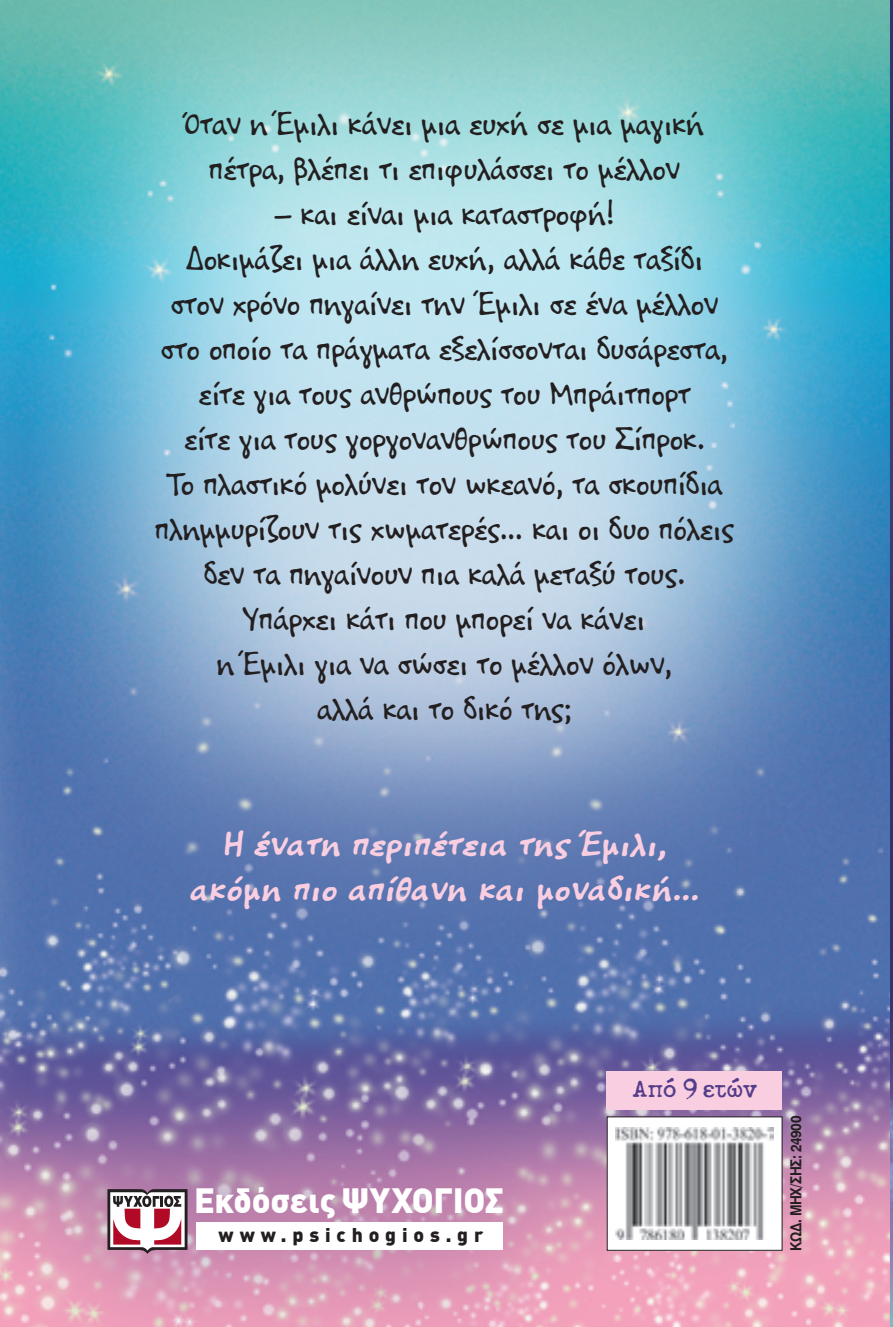
<style>
.page{position:relative;width:893px;height:1327px;background:#fff}
.page>*{position:absolute;margin:0;border:0;box-sizing:border-box;transform-origin:0 0}
.t1{font:italic 800 38.25px/45px "PF Papernote";color:#f9cee0;text-align:center}
.t2{font:300 36px/45px "PF Papernote";letter-spacing:-.02em;color:#231f20;text-align:center}
.t3{font:900 34.43px "DIN Greek";letter-spacing:-.01em;color:#fff}
.t4{font:27px "PF Dumb Old Typewriter One";color:#533c89}
.t5{font:900 19.57px "DIN Greek";letter-spacing:.3em;color:#231f20}
.t6{font:14.62px "UB Helvetica Bold";letter-spacing:-.03em;color:#231f20;scale:.9 1}
.s1{font-size:29.25px}
</style>
<div class="page">
<img style="left:40px;top:960px;width:851px;height:367px">
<img style="left:891px;top:960px;width:2px;height:366px">
<div style="left:0;top:0;width:893px;height:960px;background:#fff;opacity:.75"></div>
<div style="left:606px;top:1071px;width:176px;height:38px;background:#f9cee0"></div>
<div style="left:607px;top:1117px;width:175px;height:133px;background:#fff"></div>
<img style="left:615px;top:1128px;width:159px;height:111px">
<div style="left:607px;top:1116px;width:175px;height:134px;border:1px solid #231f20"></div>
<div style="left:0;top:1071px;width:615px;height:256px;background:#533c89;opacity:.75"></div>
<div style="left:196px;top:1222px;width:307px;height:28px;background:#fff"></div>
<svg style="left:107px;top:1189px;width:81px;height:64px"></svg>
<div style="left:0;top:142px;width:40px;height:1048px;background:#fff;opacity:.75"></div>
<div style="left:81px;top:716px;width:725px;height:305px;background:#5b71ad;opacity:.75"></div>
<p class="t2" style="left:184px;top:102px;width:522px">Όταν η Έμιλι κάνει μια ευχή σε μια μαγική πέτρα, βλέπει τι επιφυλάσσει το μέλλον</p>
<p class="t2" style="left:154px;top:192px;width:581px">– και είναι μια καταστροφή!<br>Δοκιμάζει μια άλλη ευχή, αλλά κάθε ταξίδι<br>στον χρόνο πηγαίνει την Έμιλι σε ένα μέλλον στο οποίο τα πράγματα εξελίσσονται δυσάρεστα, είτε για τους ανθρώπους του Μπράιτπορτ<br>είτε για τους γοργονανθρώπους του Σίπροκ.<br>Το πλαστικό μολύνει τον ωκεανό, τα σκουπίδια πλημμυρίζουν τις χωματερές… και οι δυο πόλεις δεν τα πηγαίνουν πια καλά μεταξύ τους.<br>Υπάρχει κάτι που μπορεί να κάνει<br>η Έμιλι για να σώσει το μέλλον όλων,<br>αλλά και το δικό της;</p>
<p class="t1" style="left:189px;top:822px;width:521px">Η ένατη περιπέτεια τηςΈμιλι, ακόμη πιοαπίθανη καιμοναδική…</p>
<p class="t3" style="left:194px;top:1180px;width:311px">Eκδόσεις ΨΥΧΟΓΙΟΣ</p>
<p class="t5" style="left:219px;top:1222px;width:266px">www.psichogios.gr</p>
<p class="t4" style="left:632px;top:1074px;width:126px">Από <span class="s1">9</span> ετών</p>
<p class="t6" style="left:787px;top:1250px;width:151px;rotate:-90deg">KΩΔ. ΜΗΧ/ΣΗΣ: 24900</p>
</div>
